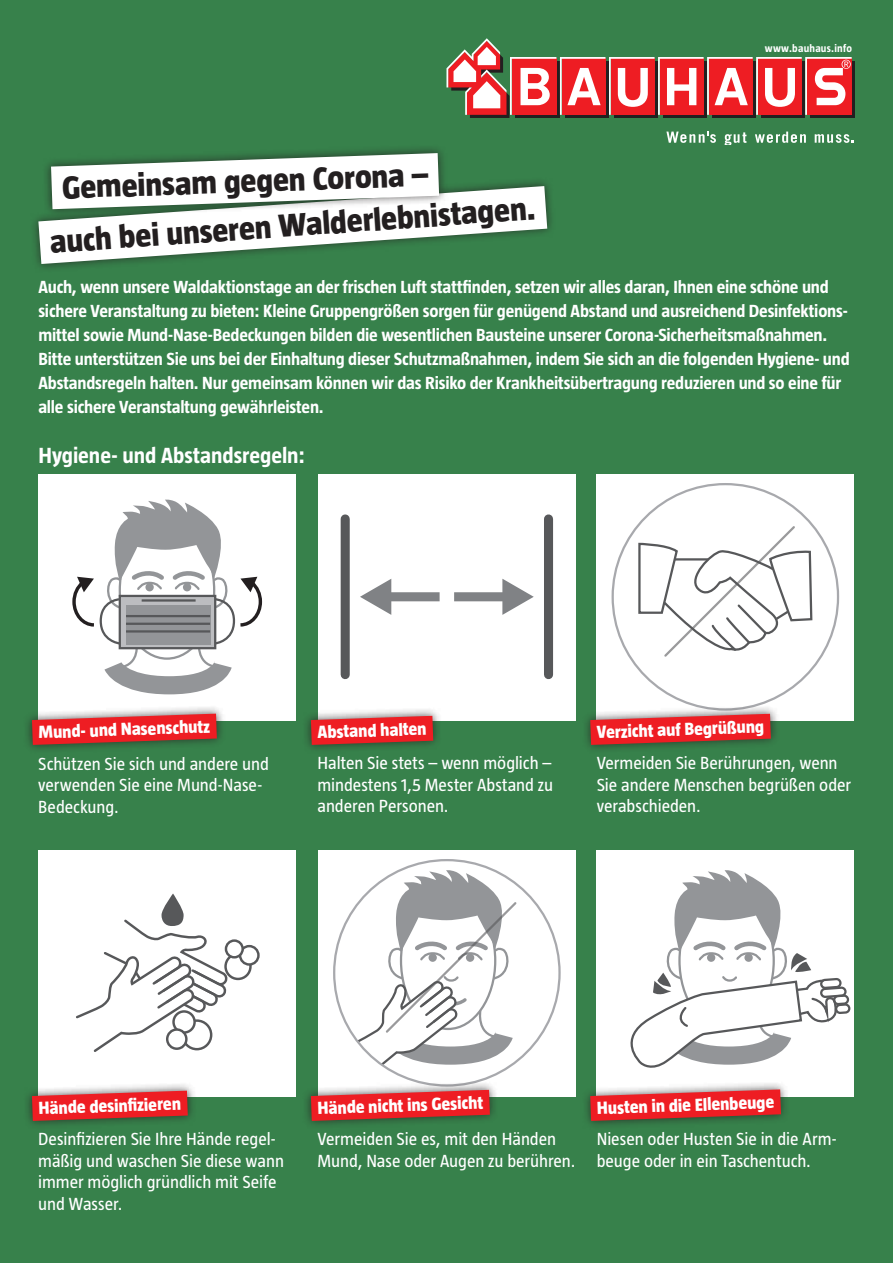
<style>
.page{position:relative;width:893px;height:1263px;background:#37814b}
.page>*{position:absolute;margin:0;border:0;box-sizing:border-box;transform-origin:0 0}
.t1{font:800 33px "Taz";color:#231f20}
.t2{font:700 22.5px "Taz";color:#fff}
.t3{font:700 18px/24px "Taz";letter-spacing:-.01em;color:#fff}
.t4{font:18px/21.6px "Taz";letter-spacing:-.005em;color:#fff}
.t5{font:800 18px "Taz";color:#fff}
.t6{font:700 11.1px "Taz";letter-spacing:.02em;color:#fff}
</style>
<div class="page">
<div style="left:810px;top:62px;width:45px;height:56px;background:#231f20"></div>
<svg style="left:446px;top:38px;width:406px;height:80px"></svg>
<svg style="left:666px;top:132px;width:50px;height:11px"></svg>
<svg style="left:724px;top:132px;width:22px;height:12px"></svg>
<svg style="left:755px;top:132px;width:51px;height:11px"></svg>
<svg style="left:815px;top:134px;width:39px;height:9px"></svg>
<div style="left:38px;top:474px;width:258px;height:247px;background:#fff"></div>
<svg style="left:72px;top:499px;width:191px;height:196px"></svg>
<div style="left:23px;top:705px;width:203px;height:49px;background:#231f20;opacity:.75"></div>
<svg style="left:32px;top:714px;width:185px;height:31px;background:#d43334"></svg>
<div style="left:38px;top:850px;width:258px;height:247px;background:#fff"></div>
<svg style="left:76px;top:919px;width:154px;height:133px"></svg>
<svg style="left:226px;top:954px;width:24px;height:25px"></svg>
<div style="left:224px;top:953px;width:28px;height:27px;border:2px solid #57585a;border-radius:50%"></div>
<svg style="left:240px;top:946px;width:18px;height:18px"></svg>
<div style="left:239px;top:945px;width:21px;height:21px;border:2px solid #57585a;border-radius:50%"></div>
<svg style="left:226px;top:940px;width:17px;height:17px"></svg>
<div style="left:225px;top:939px;width:19px;height:19px;border:2px solid #57585a;border-radius:50%"></div>
<div style="left:183px;top:1020px;width:28px;height:29px;background:#fff;border-radius:50%"></div>
<div style="left:181px;top:1019px;width:31px;height:31px;border:2px solid #57585a;border-radius:50%"></div>
<div style="left:174px;top:1011px;width:21px;height:21px;background:#fff;border-radius:50%"></div>
<div style="left:172px;top:1010px;width:24px;height:24px;border:2px solid #57585a;border-radius:50%"></div>
<svg style="left:167px;top:1029px;width:19px;height:20px"></svg>
<div style="left:166px;top:1028px;width:22px;height:22px;border:2px solid #57585a;border-radius:50%"></div>
<svg style="left:162px;top:893px;width:22px;height:33px"></svg>
<div style="left:318px;top:474px;width:257px;height:247px;background:#fff"></div>
<div style="left:454px;top:592px;width:54px;height:9px;background:#808285"></div>
<svg style="left:502px;top:579px;width:32px;height:36px"></svg>
<div style="left:386px;top:592px;width:54px;height:9px;background:#808285"></div>
<svg style="left:360px;top:579px;width:31px;height:36px"></svg>
<div style="left:341px;top:519px;width:9px;height:156px;background:#57585a"></div>
<div style="left:544px;top:519px;width:9px;height:156px;background:#57585a"></div>
<div style="left:318px;top:850px;width:257px;height:247px;background:#fff"></div>
<svg style="left:354px;top:869px;width:168px;height:205px"></svg>
<div style="left:597px;top:474px;width:257px;height:247px;background:#fff"></div>
<svg style="left:637px;top:526px;width:177px;height:131px"></svg>
<div style="left:597px;top:850px;width:257px;height:247px;background:#fff"></div>
<div style="left:302px;top:707px;width:140px;height:47px;background:#231f20;opacity:.75"></div>
<svg style="left:311px;top:716px;width:122px;height:29px;background:#da2c2e"></svg>
<div style="left:581px;top:705px;width:199px;height:49px;background:#231f20;opacity:.75"></div>
<svg style="left:590px;top:714px;width:181px;height:31px;background:#d43434"></svg>
<div style="left:23px;top:1082px;width:174px;height:48px;background:#231f20;opacity:.75"></div>
<svg style="left:32px;top:1091px;width:156px;height:30px;background:#d73031"></svg>
<div style="left:302px;top:1081px;width:197px;height:49px;background:#231f20;opacity:.75"></div>
<svg style="left:311px;top:1090px;width:179px;height:31px;background:#d43334"></svg>
<div style="left:581px;top:1080px;width:209px;height:49px;background:#231f20;opacity:.75"></div>
<svg style="left:590px;top:869px;width:261px;height:252px"></svg>
<div style="left:29px;top:177px;width:527px;height:96px;background:#231f20;opacity:.75"></div>
<div style="left:42px;top:144px;width:406px;height:74px;background:#231f20;opacity:.75"></div>
<svg style="left:38px;top:153px;width:509px;height:111px"></svg>
<h1 class="t1" style="left:61px;top:169px;width:368px;rotate:-2deg">Gemeinsam gegen Corona –</h1>
<h1 class="t1" style="left:49px;top:223px;width:488px;rotate:-4deg">auch bei unseren Walderlebnistagen.</h1>
<p class="t6" style="left:765px;top:42px;width:89px">www.bauhaus.info</p>
<p class="t3" style="left:38px;top:275px;width:792px">Auch, wenn unsere Waldaktionstage an der frischen Luft stattfinden, setzen wir alles daran, Ihnen eine schöne und</p>
<p class="t3" style="left:38px;top:323px;width:790px">mittel sowie Mund-Nase-Bedeckungen bilden die wesentlichen Bausteine unserer Corona-Sicherheitsmaßnahmen.</p>
<p class="t3" style="left:38px;top:299px;width:811px">sichere Veranstaltung zu bieten: Kleine Gruppengrößen sorgen für genügend Abstand und ausreichend Desinfektions-</p>
<p class="t3" style="left:38px;top:347px;width:813px">Bitte unterstützen Sie uns bei der Einhaltung dieser Schutzmaßnahmen, indem Sie sich an die folgenden Hygiene- und<br>Abstandsregeln halten. Nur gemeinsam können wir das Risiko der Krankheitsübertragung reduzieren und so eine für alle sichere Veranstaltung gewährleisten.</p>
<p class="t2" style="left:38px;top:442px;width:268px">Hygiene- und Abstandsregeln:</p>
<p class="t5" style="left:38px;top:722px;width:173px;rotate:-2deg">Mund- und Nasenschutz</p>
<p class="t4" style="left:38px;top:752px;width:232px">Schützen Sie sich und andere und</p>
<p class="t4" style="left:38px;top:796px;width:82px">Bedeckung.</p>
<p class="t4" style="left:38px;top:774px;width:225px">verwenden Sie eine Mund-Nase-</p>
<p class="t5" style="left:317px;top:722px;width:110px;rotate:-2deg">Abstand halten</p>
<p class="t4" style="left:317px;top:752px;width:237px;text-align:justify">Halten Sie stets – wenn möglich – mindestens 1,5 Mester Abstand zu anderen Personen.</p>
<p class="t5" style="left:597px;top:722px;width:169px;rotate:-2deg">Verzicht auf Begrüßung</p>
<p class="t4" style="left:597px;top:752px;width:256px">Vermeiden Sie Berührungen, wenn<br>Sie andere Menschen begrüßen oder verabschieden.</p>
<p class="t5" style="left:38px;top:1098px;width:144px;rotate:-2deg">Hände desinfi zieren</p>
<p class="t5" style="left:317px;top:1098px;width:167px;rotate:-2deg">Hände nicht ins Gesicht</p>
<p class="t5" style="left:597px;top:1098px;width:179px;rotate:-2deg">Husten in die Ellenbeuge</p>
<p class="t4" style="left:38px;top:1128px;width:239px">Desinfizieren Sie Ihre Hände regel-</p>
<p class="t4" style="left:38px;top:1171px;width:240px">immer möglich gründlich mit Seife und Wasser.</p>
<p class="t4" style="left:38px;top:1150px;width:247px">mäßig und waschen Sie diese wann</p>
<p class="t4" style="left:317px;top:1128px;width:259px">Vermeiden Sie es, mit den Händen<br>Mund, Nase oder Augen zu berühren.</p>
<p class="t4" style="left:597px;top:1128px;width:241px">Niesen oder Husten Sie in die Arm-</p>
<p class="t4" style="left:597px;top:1150px;width:216px">beuge oder in ein Taschentuch.</p>
</div>
